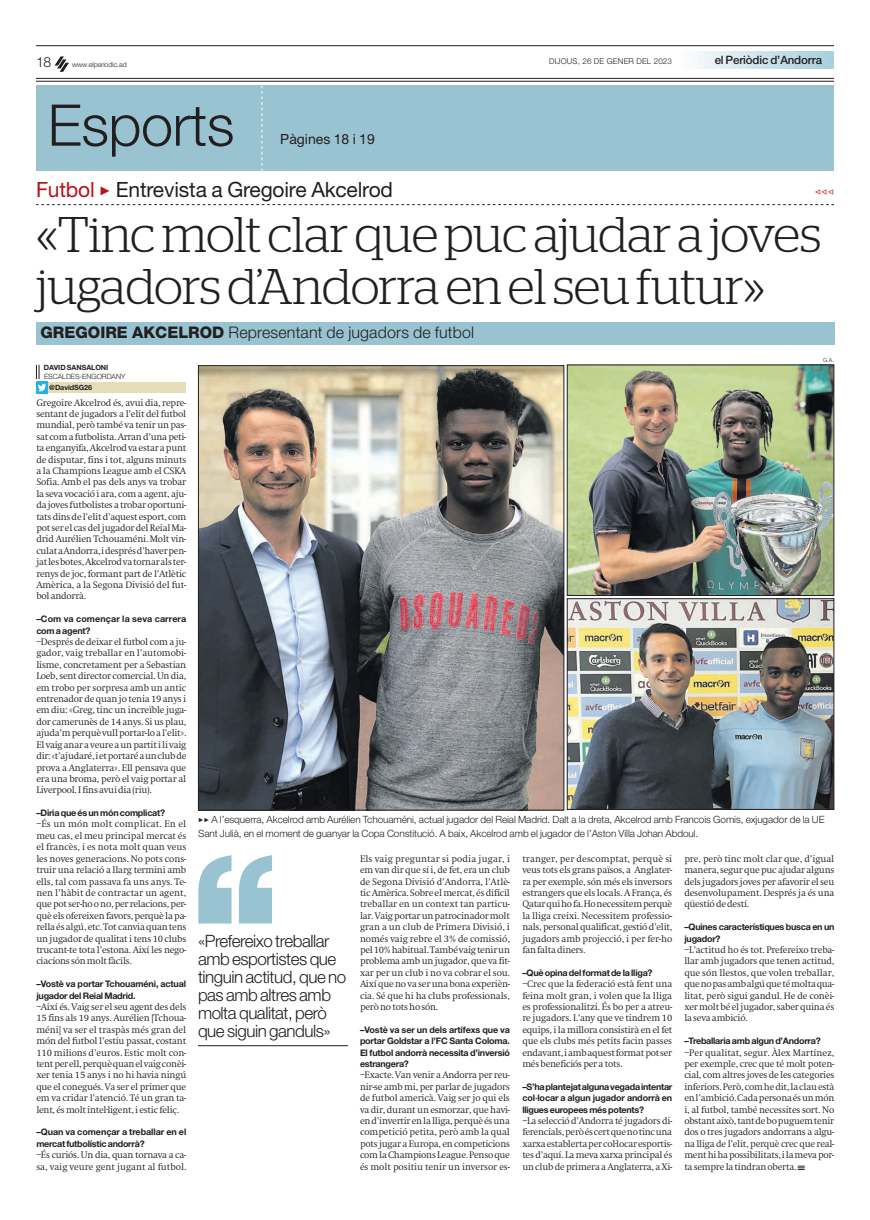
<style>
.page{position:relative;width:870px;height:1220px;background:#fff}
.page>*{position:absolute;margin:0;border:0;box-sizing:border-box;transform-origin:0 0}
.Cab_Tema_-_Esports{font:300 57.5px "Helvetica Neue LT Std";letter-spacing:-.01em;color:#231f20}
.TitL_5x1_Entrevista{font:300 50px/52px "Stag";letter-spacing:-.015em;color:#231f20}
.Cintillo{font:21px "Helvetica Neue LT Std";letter-spacing:-.01em;color:#231f20}
.Frase_Txt{font:300 17px/18px "Helvetica Neue LT Std";letter-spacing:-.03em;color:#231f20}
.Entre_AntetNombre{font:300 16px "Helvetica Neue LT Std";letter-spacing:.01em;color:#231f20}
.Cab_Cintillo3{font:14px "Helvetica Neue LT Std";color:#231f20}
.t1{font:300 14px "Helvetica Neue LT Std";color:#231f20}
.t2{font:500 11.5px "Helvetica Neue LT Std";letter-spacing:-.015em;color:#231f20}
.Foto_PieFlechas{font:300 10px/13.5px "Helvetica Neue LT Std";letter-spacing:-.01em;color:#231f20}
.Txt_1{font:300 9.1px/11.4px "Swift ND Std";letter-spacing:-.03em;color:#231f20;text-align:justify}
.Txt_1-2{font:300 9.1px/11.4px "Swift ND Std";letter-spacing:-.005em;color:#231f20}
.Txt_1-3{font:700 9px/11.4px "Helvetica Neue LT Std";letter-spacing:-.03em;color:#231f20}
.Txt_1-4{font:700 9px/11.4px "Helvetica Neue LT Std";letter-spacing:.01em;color:#231f20}
.t3{font:300 8px "Helvetica Neue LT Std";letter-spacing:.02em;color:#231f20}
.Firma1_Lugar{font:300 7.2px "Helvetica Neue LT Std";letter-spacing:-.01em;color:#231f20}
.Firma1_Nombre{font:700 7.2px "Helvetica Neue LT Std";letter-spacing:-.01em;color:#231f20}
.Firmatwitter_-twitte{font:700 7.2px "Helvetica Neue LT Std";letter-spacing:-.01em;color:#231f20}
.t4{font:300 7px "Helvetica Neue LT Std";letter-spacing:-.01em;color:#231f20}
.Foto_Firma{font:300 5.5px "Helvetica Neue LT Std";color:#231f20}
.s1{color:#bb1018}
.s2{font-weight:800}
</style>
<div class="page">
<div style="left:678px;top:51px;width:156px;height:17px;background:linear-gradient(to right,#fdfefe,#a7cedc)"></div>
<hr style="left:36px;top:46px;width:798px;height:1px;background:#231f20">
<svg style="left:55px;top:56px;width:14px;height:16px"></svg>
<hr style="left:36px;top:78px;width:798px;height:1px;background:#231f20">
<hr style="left:36px;top:81px;width:798px;height:1px;background:#231f20">
<div style="left:36px;top:86px;width:798px;height:85px;background:#99c3d1"></div>
<svg style="left:261px;top:86px;width:1px;height:85px"></svg>
<div style="left:36px;top:322px;width:798px;height:23px;background:#99c3d1"></div>
<img style="left:200px;top:368px;width:362px;height:440px">
<div style="left:42px;top:382px;width:144px;height:11px;background:#e5ddb8"></div>
<svg style="left:36px;top:365px;width:11px;height:28px"></svg>
<svg style="left:36px;top:204px;width:798px;height:1px"></svg>
<img style="left:569px;top:367px;width:263px;height:227px">
<div style="left:567px;top:365px;width:267px;height:231px;border:1px solid #231f20"></div>
<img style="left:569px;top:601px;width:263px;height:206px">
<div style="left:567px;top:599px;width:267px;height:210px;border:1px solid #231f20"></div>
<svg style="left:198px;top:855px;width:74px;height:68px"></svg>
<hr style="left:198px;top:1045px;width:150px;height:1px;background:#231f20">
<p class="t1" style="left:36px;top:53px;width:17px">18</p>
<p class="t3" style="left:549px;top:57px;width:125px">DIJOUS, 26 DE GENER DEL 2023</p>
<p class="Cab_Tema_-_Esports" style="left:48px;top:90px;width:188px">Esports</p>
<p class="t4" style="left:72px;top:61px;width:56px">www.elperiodic.ad</p>
<p class="Cab_Cintillo3" style="left:280px;top:131px;width:96px">Pàgines 18 i 19</p>
<p class="Cintillo" style="left:36px;top:177px;width:359px"><span class="s1">Futbol</span> <span class="s1">✓</span> Entrevista a Gregoire Akcelrod</p>
<p class="t2" style="left:715px;top:53px;width:109px">el Periòdic d’Andorra</p>
<p class="TitL_5x1_Entrevista" style="left:36px;top:207px;width:787px">«Tinc molt clar que puc ajudar a joves jugadors d’Andorra en el seu futur»</p>
<p class="Entre_AntetNombre" style="left:41px;top:323px;width:435px"><span class="s2">GREGOIRE AKCELROD</span> Representant de jugadors de futbol</p>
<p class="Firma1_Nombre" style="left:44px;top:363px;width:66px">DAVID SANSALONI</p>
<p class="Firma1_Lugar" style="left:44px;top:372px;width:83px">ESCALDES-ENGORDANY</p>
<p class="Firmatwitter_-twitte" style="left:49px;top:383px;width:44px">@DavidSG26</p>
<p class="Txt_1" style="left:36px;top:397px;width:152px">Gregoire Akcelrod és, avui dia, repre&shy;sentant de jugadors a l’elit del futbol mundial, però també va tenir un pas&shy;sat com a futbolista. Arran d’una peti&shy;ta enganyifa, Akcelrod va estar a punt de disputar, fins i tot, alguns minuts a la Champions League amb el CSKA Sofia. Amb el pas dels anys va trobar la seva vocació i ara, com a agent, aju&shy;da joves futbolistes a trobar oportuni&shy;tats dins de l’elit d’aquest esport, com pot ser el cas del jugador del Reial Ma&shy;drid Aurélien Tchouaméni. Molt vin&shy;culat a Andorra, i després d’haver pen&shy;jat les botes, Akcelrod va tornar als ter&shy;renys de joc, formant part de l’Atlètic Amèrica, a la Segona Divisió del fut&shy;bol andorrà.</p>
<p class="Txt_1-4" style="left:36px;top:613px;width:152px">–Com va començar la seva carrera com a agent?</p>
<p class="Txt_1" style="left:36px;top:636px;width:152px">–Després de deixar el futbol com a ju&shy;gador, vaig treballar en l’automobi&shy;lisme, concretament per a Sebastian Loeb, sent director comercial. Un dia, em trobo per sorpresa amb un antic entrenador de quan jo tenia 19 anys i em diu: «Greg, tinc un increïble juga&shy;dor camerunès de 14 anys. Si us plau, ajuda’m perquè vull portar-lo a l’elit».<br>El vaig anar a veure a un partit i li vaig dir: «t’ajudaré, i et portaré a un club de prova a Anglaterra». Ell pensava que era una broma, però el vaig portar al Liverpool. I fins avui dia (riu).</p>
<p class="Txt_1-3" style="left:36px;top:807px;width:130px">–Diria que és un món complicat?</p>
<p class="Txt_1" style="left:36px;top:819px;width:152px">–És un món molt complicat. En el meu cas, el meu principal mercat és el francès, i es nota molt quan veus les noves generacions. No pots cons&shy;truir una relació a llarg termini amb ells, tal com passava fa uns anys. Te&shy;nen l’hàbit de contractar un agent, que pot ser-ho o no, per relacions, per&shy;què els ofereixen favors, perquè la pa&shy;rella és algú, etc. Tot canvia quan tens un jugador de qualitat i tens 10 clubs trucant-te tota l’estona. Així les nego&shy;ciacions són molt fàcils.</p>
<p class="Txt_1-3" style="left:36px;top:978px;width:151px">–Vostè va portar Tchouaméni, actual jugador del Reial Madrid.</p>
<p class="Txt_1" style="left:36px;top:1001px;width:152px">–Així és. Vaig ser el seu agent des dels 15 fins als 19 anys. Aurélien [Tchoua&shy;méni] va ser el traspàs més gran del món del futbol l’estiu passat, costant 110 milions d’euros. Estic molt con&shy;tent per ell, perquè quan el vaig conèi&shy;xer tenia 15 anys i no hi havia ningú que el conegués. Va ser el primer que em va cridar l’atenció. Té un gran ta&shy;lent, és molt intel·ligent, i estic feliç.</p>
<p class="Txt_1-3" style="left:36px;top:1126px;width:152px">–Quan va començar a treballar en el mercat futbolístic andorrà?</p>
<p class="Txt_1-2" style="left:36px;top:1149px;width:152px">–És curiós. Un dia, quan tornava a ca&shy;sa, vaig veure gent jugant al futbol.</p>
<p class="Foto_Firma" style="left:823px;top:357px;width:12px">G.A.</p>
<p class="Foto_PieFlechas" style="left:198px;top:812px;width:628px">✓✓ A l’esquerra, Akcelrod amb Aurélien Tchouaméni, actual jugador del Reial Madrid. Dalt a la dreta, Akcelrod amb Francois Gomis, exjugador de la UE<br>Sant Julià, en el moment de guanyar la Copa Constitució. A baix, Akcelrod amb el jugador de l’Aston Villa Johan Abdoul.</p>
<p class="Frase_Txt" style="left:198px;top:932px;width:150px">«Prefereixo treballar amb esportistes que tinguin actitud, que no pas amb altres amb molta qualitat, però que siguin ganduls»</p>
<p class="Txt_1" style="left:360px;top:853px;width:152px">Els vaig preguntar si podia jugar, i em van dir que sí i, de fet, era un club de Segona Divisió d’Andorra, l’Atlè&shy;tic Amèrica. Sobre el mercat, és difícil treballar en un context tan particu&shy;lar. Vaig portar un patrocinador molt gran a un club de Primera Divisió, i només vaig rebre el 3% de comissió, pel 10% habitual. També vaig tenir un problema amb un jugador, que va fit&shy;xar per un club i no va cobrar el sou.<br>Així que no va ser una bona experièn&shy;cia. Sé que hi ha clubs professionals, però no tots ho són.</p>
<p class="Txt_1-3" style="left:360px;top:1023px;width:151px;text-align:justify">–Vostè va ser un dels artífexs que va portar Goldstar a l’FC Santa Coloma.<br>El futbol andorrà necessita d’inversió estrangera?</p>
<p class="Txt_1" style="left:360px;top:1069px;width:152px">–Exacte. Van venir a Andorra per reu&shy;nir-se amb mi, per parlar de jugadors de futbol americà. Vaig ser jo qui els va dir, durant un esmorzar, que havi&shy;en d’invertir en la lliga, perquè és una competició petita, però amb la qual pots jugar a Europa, en competicions com la Champions League. Penso que és molt positiu tenir un inversor es-</p>
<p class="Txt_1" style="left:522px;top:853px;width:152px">tranger, per descomptat, perquè si veus tots els grans països, a Anglater&shy;ra per exemple, són més els inversors estrangers que els locals. A França, és Qatar qui ho fa. Ho necessitem perquè la lliga creixi. Necessitem professio&shy;nals, personal qualificat, gestió d’elit, jugadors amb projecció, i per fer-ho fan falta diners.</p>
<p class="Txt_1-3" style="left:522px;top:966px;width:132px">–Què opina del format de la lliga?</p>
<p class="Txt_1" style="left:522px;top:978px;width:152px">–Crec que la federació està fent una feina molt gran, i volen que la lliga es professionalitzi. És bo per a atreu&shy;re jugadors. L’any que ve tindrem 10 equips, i la millora consistirà en el fet que els clubs més petits facin passes endavant, i amb aquest format pot ser més beneficiós per a tots.</p>
<p class="Txt_1-3" style="left:522px;top:1080px;width:152px;text-align:justify">–S’ha plantejat alguna vegada intentar col·locar a algun jugador andorrà en lligues europees més potents?</p>
<p class="Txt_1" style="left:522px;top:1115px;width:152px">–La selecció d’Andorra té jugadors di&shy;ferencials, però és cert que no tinc una xarxa establerta per col·locar esportis&shy;tes d’aquí. La meva xarxa principal és un club de primera a Anglaterra, a Xi-</p>
<p class="Txt_1" style="left:684px;top:853px;width:152px">pre, però tinc molt clar que, d’igual manera, segur que puc ajudar alguns dels jugadors joves per afavorir el seu desenvolupament. Després ja és una qüestió de destí.</p>
<p class="Txt_1-3" style="left:684px;top:921px;width:152px">–Quines característiques busca en un jugador?</p>
<p class="Txt_1" style="left:684px;top:944px;width:152px">–L’actitud ho és tot. Prefereixo treba&shy;llar amb jugadors que tenen actitud, que són llestos, que volen treballar, que no pas amb algú que té molta qua&shy;litat, però sigui gandul. He de conèi&shy;xer molt bé el jugador, saber quina és la seva ambició.</p>
<p class="Txt_1-3" style="left:684px;top:1035px;width:138px">–Treballaria amb algun d’Andorra?</p>
<p class="Txt_1" style="left:684px;top:1047px;width:152px">–Per qualitat, segur. Àlex Martínez, per exemple, crec que té molt poten&shy;cial, com altres joves de les categories inferiors. Però, com he dit, la clau està en l’ambició. Cada persona és un món i, al futbol, també necessites sort. No obstant això, tant de bo puguem tenir dos o tres jugadors andorrans a algu&shy;na lliga de l’elit, perquè crec que real&shy;ment hi ha possibilitats, i la meva por&shy;ta sempre la tindran oberta. ★</p>
</div>
